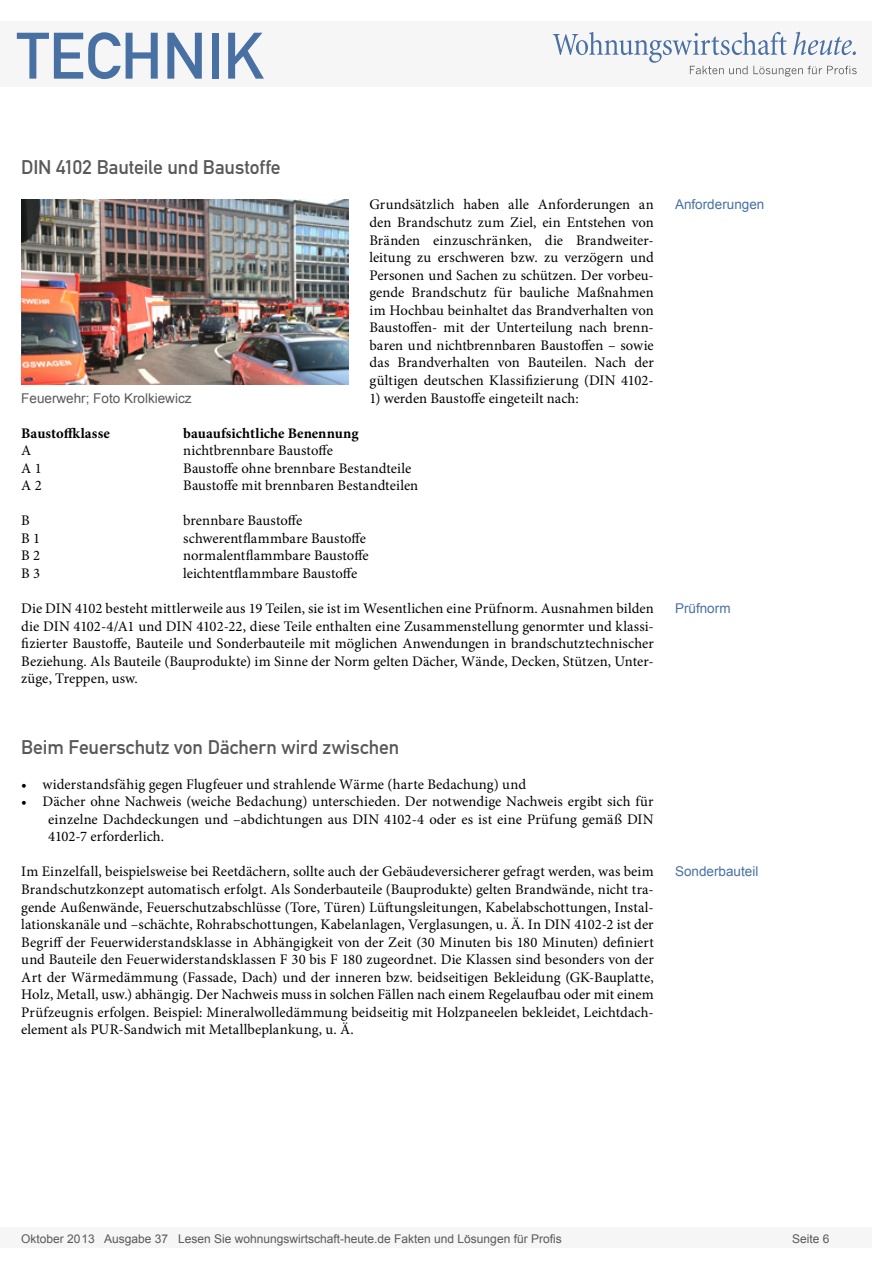
<style>
.page{position:relative;width:893px;height:1263px;background:#fff}
.page>*{position:absolute;margin:0;border:0;box-sizing:border-box;transform-origin:0 0}
.t1{font:64.5px "DIN Mittelschrift";color:#4970a3}
.Überschrift_Grau{font:19.5px "DIN Mittelschrift";letter-spacing:-.005em;color:#595959}
.Fließtext_erste_Zeil{font:14.7px/17.5px "Minion Pro";letter-spacing:.005em;color:#000;text-align:justify}
.Fließtext_erste_Zeil-2{font:700 14.7px "Minion Pro";letter-spacing:.005em;color:#000}
.Info{font:13.5px "Arial";color:#4970a3}
.Bildunterschrift{font:13.5px "Arial";color:#595959}
.t2{font:12px "Arial";color:#595959}
</style>
<div class="page">
<div style="left:0;top:1227px;width:872px;height:20px;background:#f6f6f6"></div>
<div style="left:0;top:21px;width:872px;height:66px;background:#f6f6f6"></div>
<svg style="left:553px;top:32px;width:304px;height:45px"></svg>
<img style="left:21px;top:199px;width:327px;height:186px">
<h1 class="t1" style="left:17px;top:18px;width:249px">TECHNIK</h1>
<p class="Überschrift_Grau" style="left:21px;top:156px;width:261px">DIN 4102 Bauteile und Baustoffe</p>
<p class="Bildunterschrift" style="left:21px;top:389px;width:172px">Feuerwehr; Foto Krolkiewicz</p>
<p class="Fließtext_erste_Zeil" style="left:369px;top:196px;width:286px">Grundsätzlich haben alle Anforderungen an den Brandschutz zum Ziel, ein Entstehen von Bränden einzuschränken, die Brandweiter&shy;leitung zu erschweren bzw. zu verzögern und Personen und Sachen zu schützen. Der vorbeu&shy;gende Brandschutz für bauliche Maßnahmen im Hochbau beinhaltet das Brandverhalten von Baustoffen- mit der Unterteilung nach brenn&shy;baren und nichtbrennbaren Baustoffen – sowie das Brandverhalten von Bauteilen. Nach der gültigen deutschen Klassifizierung (DIN 4102-</p>
<p class="Fließtext_erste_Zeil" style="left:369px;top:389px;width:211px">1) werden Baustoffe eingeteilt nach:</p>
<p class="Fließtext_erste_Zeil-2" style="left:21px;top:422px;width:90px">Baustoffklasse</p>
<p class="Fließtext_erste_Zeil-2" style="left:183px;top:422px;width:177px">bauaufsichtliche Benennung</p>
<p class="Fließtext_erste_Zeil" style="left:21px;top:442px;width:12px">A</p>
<p class="Fließtext_erste_Zeil" style="left:183px;top:442px;width:151px">nichtbrennbare Baustoffe</p>
<p class="Fließtext_erste_Zeil" style="left:21px;top:459px;width:22px">A 1</p>
<p class="Fließtext_erste_Zeil" style="left:183px;top:459px;width:230px">Baustoffe ohne brennbare Bestandteile</p>
<p class="Fließtext_erste_Zeil" style="left:21px;top:477px;width:22px">A 2</p>
<p class="Fließtext_erste_Zeil" style="left:183px;top:477px;width:236px">Baustoffe mit brennbaren Bestandteilen</p>
<p class="Fließtext_erste_Zeil" style="left:21px;top:512px;width:10px">B</p>
<p class="Fließtext_erste_Zeil" style="left:183px;top:512px;width:121px">brennbare Baustoffe</p>
<p class="Fließtext_erste_Zeil" style="left:21px;top:529px;width:20px">B 1</p>
<p class="Fließtext_erste_Zeil" style="left:183px;top:529px;width:184px">schwerentflammbare Baustoffe</p>
<p class="Fließtext_erste_Zeil" style="left:21px;top:547px;width:20px">B 2</p>
<p class="Fließtext_erste_Zeil" style="left:183px;top:547px;width:187px">normalentflammbare Baustoffe</p>
<p class="Fließtext_erste_Zeil" style="left:21px;top:565px;width:20px">B 3</p>
<p class="Fließtext_erste_Zeil" style="left:183px;top:565px;width:176px">leichtentflammbare Baustoffe</p>
<p class="Fließtext_erste_Zeil" style="left:21px;top:600px;width:634px">Die DIN 4102 besteht mittlerweile aus 19 Teilen, sie ist im Wesentlichen eine Prüfnorm. Ausnahmen bilden die DIN 4102-4/A1 und DIN 4102-22, diese Teile enthalten eine Zusammenstellung genormter und klassi&shy;fizierter Baustoffe, Bauteile und Sonderbauteile mit möglichen Anwendungen in brandschutztechnischer Beziehung. Als Bauteile (Bauprodukte) im Sinne der Norm gelten Dächer, Wände, Decken, Stützen, Unter&shy;züge, Treppen, usw.</p>
<p class="Überschrift_Grau" style="left:21px;top:735px;width:380px">Beim Feuerschutz von Dächern wird zwischen</p>
<p class="Fließtext_erste_Zeil" style="left:21px;top:775px;width:506px">• widerstandsfähig gegen Flugfeuer und strahlende Wärme (harte Bedachung) und</p>
<p class="Fließtext_erste_Zeil" style="left:48px;top:793px;width:607px;text-indent:-27px">• Dächer ohne Nachweis (weiche Bedachung) unterschieden. Der notwendige Nachweis ergibt sich für einzelne Dachdeckungen und –abdichtungen aus DIN 4102-4 oder es ist eine Prüfung gemäß DIN 4102-7 erforderlich.</p>
<p class="Fließtext_erste_Zeil" style="left:21px;top:863px;width:634px">Im Einzelfall, beispielsweise bei Reetdächern, sollte auch der Gebäudeversicherer gefragt werden, was beim Brandschutzkonzept automatisch erfolgt. Als Sonderbauteile (Bauprodukte) gelten Brandwände, nicht tra&shy;gende Außenwände, Feuerschutzabschlüsse (Tore, Türen) Lüftungsleitungen, Kabelabschottungen, Instal&shy;lationskanäle und –schächte, Rohrabschottungen, Kabelanlagen, Verglasungen, u. Ä. In DIN 4102-2 ist der Begriff der Feuerwiderstandsklasse in Abhängigkeit von der Zeit (30 Minuten bis 180 Minuten) definiert und Bauteile den Feuerwiderstandsklassen F 30 bis F 180 zugeordnet. Die Klassen sind besonders von der Art der Wärmedämmung (Fassade, Dach) und der inneren bzw. beidseitigen Bekleidung (GK-Bauplatte, Holz, Metall, usw.) abhängig. Der Nachweis muss in solchen Fällen nach einem Regelaufbau oder mit einem Prüfzeugnis erfolgen. Beispiel: Mineralwolledämmung beidseitig mit Holzpaneelen bekleidet, Leichtdach&shy;element als PUR-Sandwich mit Metallbeplankung, u. Ä.</p>
<p class="Info" style="left:675px;top:196px;width:91px">Anforderungen</p>
<p class="Info" style="left:675px;top:599px;width:57px">Prüfnorm</p>
<p class="Info" style="left:675px;top:863px;width:85px">Sonderbauteil</p>
<p class="t2" style="left:21px;top:1230px;width:542px">Oktober 2013 Ausgabe 37 Lesen Sie wohnungswirtschaft-heute.de Fakten und Lösungen für Profis</p>
<p class="t2" style="left:792px;top:1231px;width:39px">Seite 6</p>
</div>
